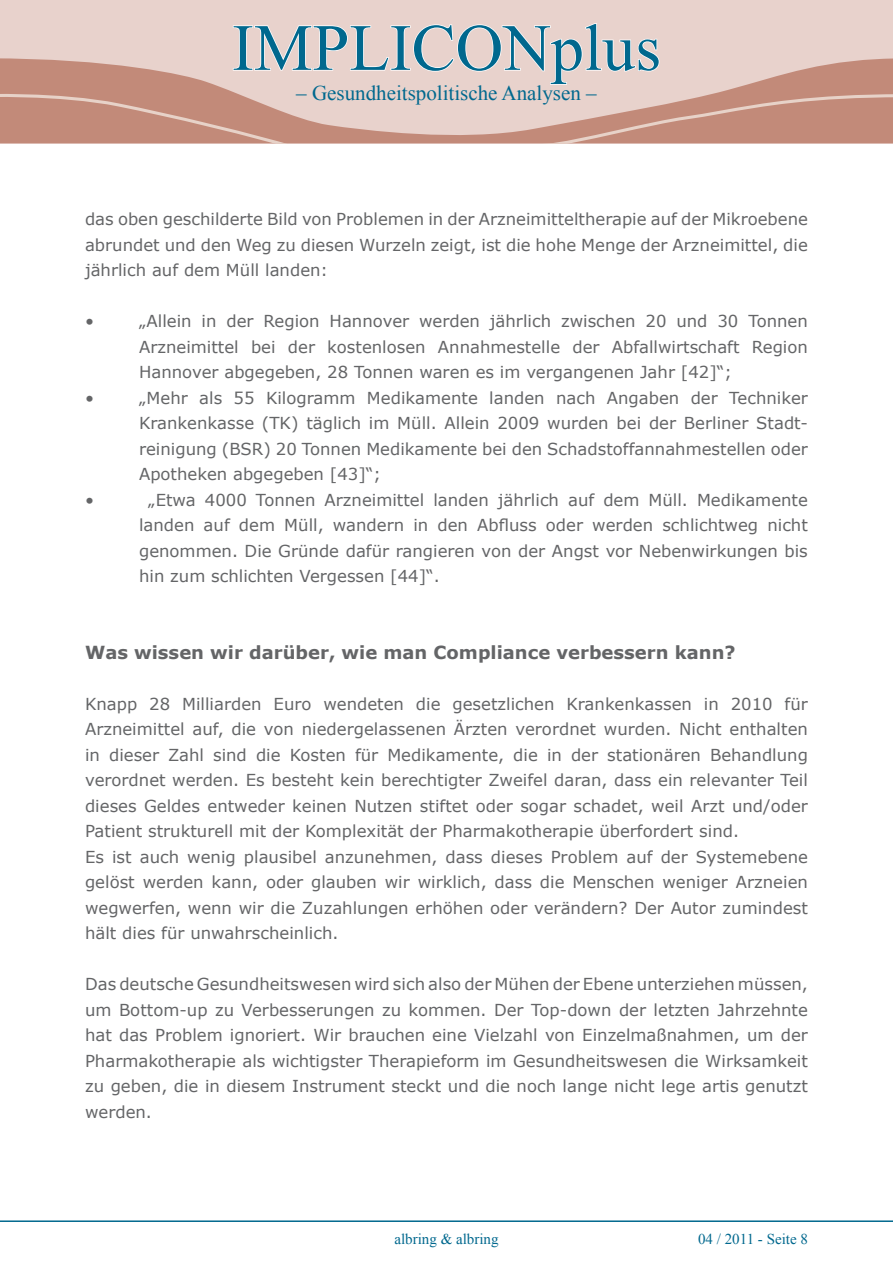
<style>
.page{position:relative;width:893px;height:1263px;background:#fff}
.page>*{position:absolute;margin:0;border:0;box-sizing:border-box;transform-origin:0 0}
.t1{font:66px "Times New Roman";color:#00688e}
.t2{font:21px "Times New Roman";color:#00688e}
.t3{font:700 18px "Verdana";color:#646567}
.t4{font:16.5px/25.5px "Verdana";color:#646567;text-align:justify}
.t5{font:15px "Times New Roman";color:#00688e}
</style>
<div class="page">
<div style="left:0;top:0;width:893px;height:143px;background:#e8d2cc"></div>
<svg style="left:0;top:58px;width:893px;height:35px"></svg>
<svg style="left:0;top:93px;width:893px;height:51px;fill:#c28a79"></svg>
<svg style="left:232px;top:23px;width:428px;height:62px"></svg>
<hr style="left:0;top:1220px;width:893px;height:2px;background:#00688e">
<h1 class="t1" style="left:232px;top:3px;width:430px">IMPLICONplus</h1>
<p class="t2" style="left:296px;top:79px;width:302px">– Gesundheitspolitische Analysen –</p>
<p class="t4" style="left:85px;top:206px;width:724px">das oben geschilderte Bild von Problemen in der Arzneimitteltherapie auf der Mikroebene abrundet und den Weg zu diesen Wurzeln zeigt, ist die hohe Menge der Arzneimittel, die jährlich auf dem Müll landen:</p>
<p class="t4" style="left:85px;top:308px;width:10px">•</p>
<p class="t4" style="left:139px;top:308px;width:670px">„Allein in der Region Hannover werden jährlich zwischen 20 und 30 Tonnen Arzneimittel bei der kostenlosen Annahmestelle der Abfallwirtschaft Region Hannover abgegeben, 28 Tonnen waren es im vergangenen Jahr [42]“;</p>
<p class="t4" style="left:85px;top:384px;width:10px">•</p>
<p class="t4" style="left:139px;top:384px;width:670px">„Mehr als 55 Kilogramm Medikamente landen nach Angaben der Techniker Krankenkasse (TK) täglich im Müll. Allein 2009 wurden bei der Berliner Stadt&shy;reinigung (BSR) 20 Tonnen Medikamente bei den Schadstoffannahmestellen oder Apotheken abgegeben [43]“;</p>
<p class="t4" style="left:85px;top:486px;width:10px">•</p>
<p class="t4" style="left:139px;top:486px;width:670px;text-indent:9px">„Etwa 4000 Tonnen Arzneimittel landen jährlich auf dem Müll. Medikamente landen auf dem Müll, wandern in den Abfluss oder werden schlichtweg nicht genommen. Die Gründe dafür rangieren von der Angst vor Nebenwirkungen bis hin zum schlichten Vergessen [44]“.</p>
<p class="t3" style="left:85px;top:641px;width:652px">Was wissen wir darüber, wie man Compliance verbessern kann?</p>
<p class="t4" style="left:85px;top:690px;width:724px;text-align:left">Knapp 28 Milliarden Euro wendeten die gesetzlichen Krankenkassen in 2010 für Arzneimittel auf, die von niedergelassenen Ärzten verordnet wurden. Nicht enthalten in dieser Zahl sind die Kosten für Medikamente, die in der stationären Behandlung verordnet werden. Es besteht kein berechtigter Zweifel daran, dass ein relevanter Teil dieses Geldes entweder keinen Nutzen stiftet oder sogar schadet, weil Arzt und/oder Patient strukturell mit der Komplexität der Pharmakotherapie überfordert sind.<br>Es ist auch wenig plausibel anzunehmen, dass dieses Problem auf der Systemebene gelöst werden kann, oder glauben wir wirklich, dass die Menschen weniger Arzneien wegwerfen, wenn wir die Zuzahlungen erhöhen oder verändern? Der Autor zumindest hält dies für unwahrscheinlich.</p>
<p class="t4" style="left:85px;top:971px;width:724px">Das deutsche Gesundheitswesen wird sich also der Mühen der Ebene unterziehen müssen, um Bottom-up zu Verbesserungen zu kommen. Der Top-down der letzten Jahrzehnte hat das Problem ignoriert. Wir brauchen eine Vielzahl von Einzelmaßnahmen, um der Pharmakotherapie als wichtigster Therapieform im Gesundheitswesen die Wirksamkeit zu geben, die in diesem Instrument steckt und die noch lange nicht lege artis genutzt werden.</p>
<p class="t5" style="left:394px;top:1228px;width:106px">albring &amp; albring</p>
<p class="t5" style="left:698px;top:1228px;width:100px">04 / 2011 - Seite</p>
</div>
